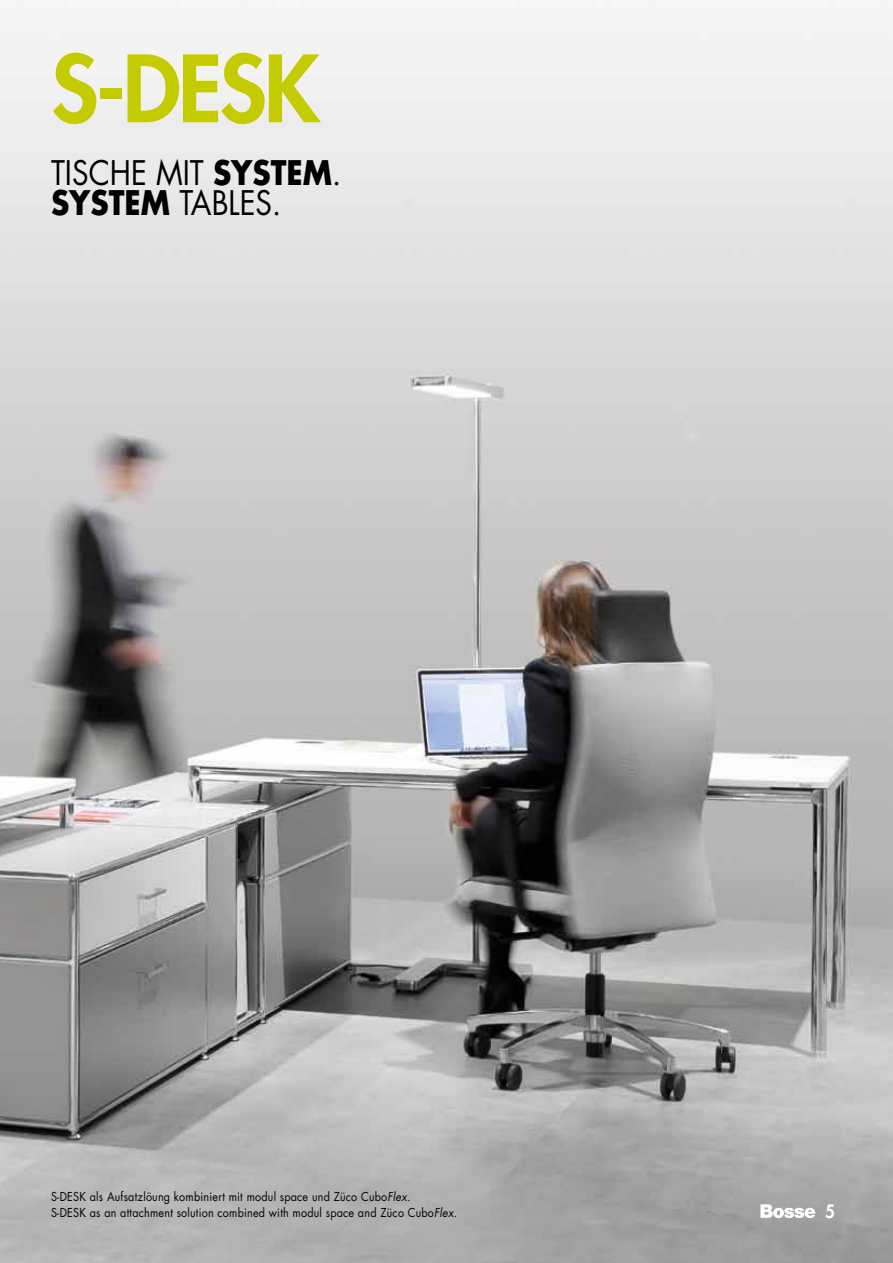
<style>
.page{position:relative;width:893px;height:1263px;background:#fff}
.page>*{position:absolute;margin:0;border:0;box-sizing:border-box;transform-origin:0 0}
.t1{font:800 90px "Futura";color:#c4cb00}
.t2{font:33px/30px "Futura";color:#000;scale:.9 1}
.t3{font:800 18px "Futura";color:#fff;scale:.95 1}
.t4{font:12px/16.5px "Futura";letter-spacing:.02em;color:#000;scale:.9 1}
.s1{font-weight:700}
.s2{font-style:italic}
</style>
<div class="page">
<img style="left:0;top:32px;width:893px;height:1231px">
<svg style="left:760px;top:1204px;width:55px;height:14px"></svg>
<h1 class="t1" style="left:51px;top:32px;width:270px">S-DESK</h1>
<h2 class="t2" style="left:51px;top:158px;width:324px">Tische mit <span class="s1">SYSTEM</span>.<br><span class="s1">SYSTEM</span> TAB LEs.</h2>
<p class="t4" style="left:51px;top:1188px;width:453px">S-Desk als Aufsatzlöung kombiniert mit modul space und Züco Cubo<span class="s2">Flex.<br></span>S-Desk as an attachment solution combined with modul space and Züco Cubo<span class="s2">Flex</span>.</p>
<h3 class="t3" style="left:825px;top:1200px;width:12px">5</h3>
</div>
